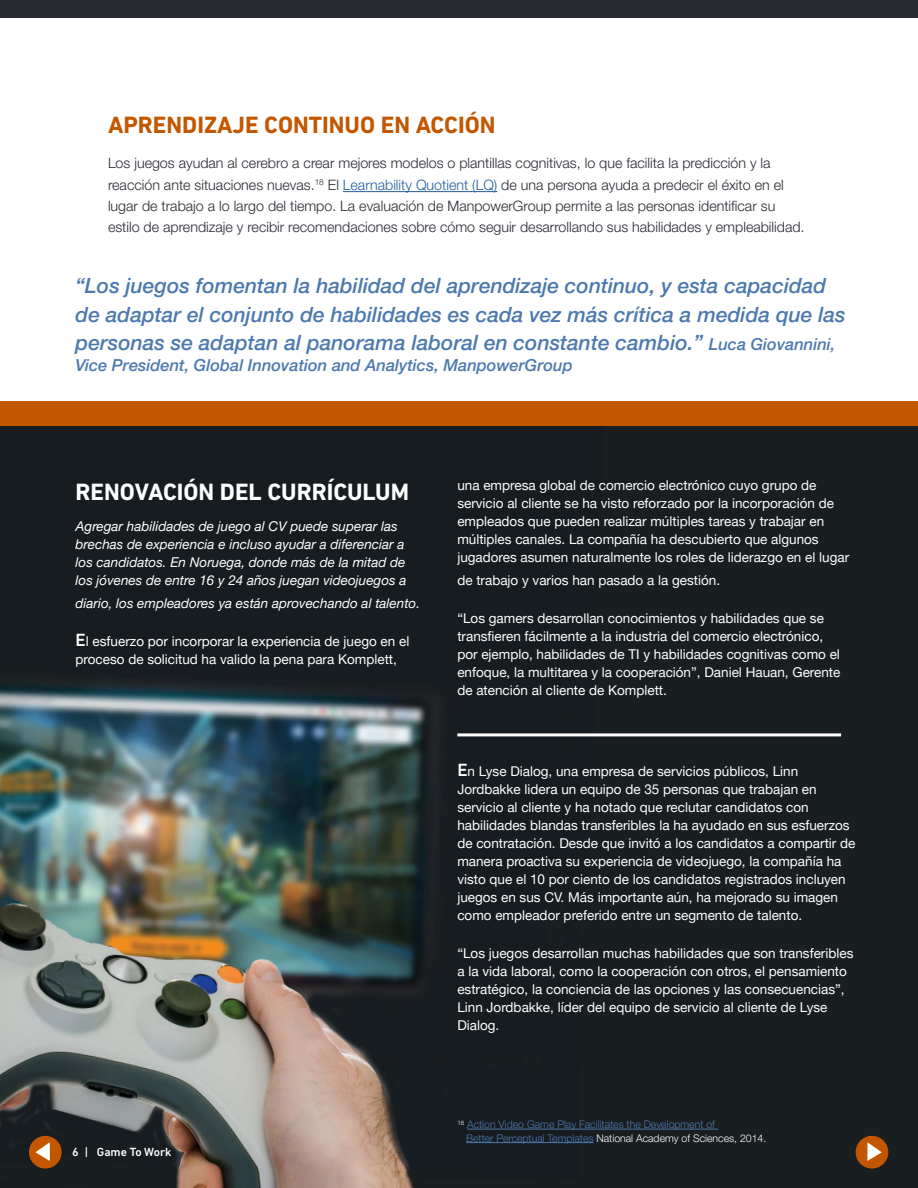
<style>
.page{position:relative;width:918px;height:1188px;background:#fff}
.page>*{position:absolute;margin:0;border:0;box-sizing:border-box;transform-origin:0 0}
.t1{font:700 24px "DIN Next W1 G";color:#c25700}
.t2{font:700 24px "DIN Next W1 G";color:#fff}
.t3{font:italic 500 21px/28.5px "Helvetica Neue LT Pro";color:#4c79af}
.t4{font:italic 500 16.5px "Helvetica Neue LT Pro";color:#4c79af}
.t5{font:300 14.25px/22.5px "Helvetica Neue LT Pro";color:#282a32}
.t6{font:13.5px/18px "Helvetica Neue LT Pro";color:#fff}
.t7{font:italic 13.5px/18px "Helvetica Neue LT Pro";color:#fff}
.t8{font:500 12px "DIN Next W1 G";color:#fff}
.t9{font:300 10.5px/13.5px "Helvetica Neue LT Pro";color:#4c79af}
.s1{color:#215e9e}
.s2{font-size:16.5px}
.s3{font-family:"DIN Next W1 G";font-weight:500;font-size:18px}
.s4{color:#fff}
</style>
<div class="page">
<div style="left:0;top:402px;width:918px;height:574px;background:#c25700"></div>
<div style="left:0;top:426px;width:918px;height:762px;background:#191e21"></div>
<img style="left:0;top:684px;width:604px;height:504px">
<div style="left:0;top:0;width:918px;height:17px;background:#282a32"></div>
<hr style="left:343px;top:191px;width:154px;height:1px;background:#215e9e">
<div style="left:856px;top:1136px;width:32px;height:33px;background:#c25700;border-radius:50%"></div>
<svg style="left:867px;top:1142px;width:15px;height:19px"></svg>
<div style="left:29px;top:1136px;width:33px;height:33px;background:#c25700;border-radius:50%"></div>
<svg style="left:35px;top:1142px;width:15px;height:19px"></svg>
<hr style="left:457px;top:733px;width:384px;height:3px;background:#fff">
<hr style="left:467px;top:1129px;width:251px;height:1px;background:#4c79af">
<hr style="left:466px;top:1142px;width:128px;height:1px;background:#4c79af">
<h1 class="t1" style="left:108px;top:111px;width:389px">APRENDIZAJE CONTINUO EN ACCIÓN</h1>
<p class="t5" style="left:108px;top:151px;width:677px">Los juegos ayudan al cerebro a crear mejores modelos o plantillas cognitivas, lo que facilita la predicción y la reacción ante situaciones nuevas.<sup>18</sup> El <span class="s1">Learnability Quotient (LQ)</span> de una persona ayuda a predecir el éxito en el</p>
<p class="t5" style="left:108px;top:195px;width:698px;line-height:21px">lugar de trabajo a lo largo del tiempo. La evaluación de ManpowerGroup permite a las personas identificar su estilo de aprendizaje y recibir recomendaciones sobre cómo seguir desarrollando sus habilidades y empleabilidad.</p>
<h2 class="t3" style="left:76px;top:271px;width:772px">“Los juegos fomentan la habilidad del aprendizaje continuo, y esta capacidad de adaptar el conjunto de habilidades es cada vez más crítica a medida que las personas se adaptan al panorama laboral en constante cambio.” <span class="s2">Luca Giovannini,</span></h2>
<p class="t4" style="left:76px;top:355px;width:499px">Vice President, Global Innovation and Analytics, ManpowerGroup</p>
<h1 class="t2" style="left:76px;top:478px;width:335px">RENOVACIÓN DEL CURRÍCULUM</h1>
<p class="t7" style="left:76px;top:517px;width:332px">Agregar habilidades de juego al CV puede superar las brechas de experiencia e incluso ayudar a diferenciar a los candidatos. En Noruega, donde más de la mitad de los jóvenes de entre 16 y 24 años juegan videojuegos a</p>
<p class="t7" style="left:76px;top:594px;width:346px">diario, los empleadores ya están aprovechando al talento.</p>
<p class="t6" style="left:76px;top:632px;width:335px"><span class="s3">E</span>l esfuerzo por incorporar la experiencia de juego en el proceso de solicitud ha valido la pena para Komplett,</p>
<p class="t8" style="left:72px;top:1145px;width:101px">6 | Game To Work</p>
<p class="t6" style="left:457px;top:476px;width:393px">una empresa global de comercio electrónico cuyo grupo de servicio al cliente se ha visto reforzado por la incorporación de empleados que pueden realizar múltiples tareas y trabajar en múltiples canales. La compañía ha descubierto que algunos jugadores asumen naturalmente los roles de liderazgo en el lugar</p>
<p class="t6" style="left:457px;top:570px;width:264px">de trabajo y varios han pasado a la gestión.</p>
<p class="t6" style="left:457px;top:609px;width:385px">“Los gamers desarrollan conocimientos y habilidades que se transfieren fácilmente a la industria del comercio electrónico, por ejemplo, habilidades de TI y habilidades cognitivas como el enfoque, la multitarea y la cooperación”, Daniel Hauan, Gerente de atención al cliente de Komplett.</p>
<p class="t6" style="left:457px;top:762px;width:400px"><span class="s3">E</span>n Lyse Dialog, una empresa de servicios públicos, Linn Jordbakke lidera un equipo de 35 personas que trabajan en servicio al cliente y ha notado que reclutar candidatos con habilidades blandas transferibles la ha ayudado en sus esfuerzos de contratación. Desde que invitó a los candidatos a compartir de manera proactiva su experiencia de videojuego, la compañía ha visto que el 10 por ciento de los candidatos registrados incluyen juegos en sus CV. Más importante aún, ha mejorado su imagen como empleador preferido entre un segmento de talento.</p>
<p class="t6" style="left:457px;top:944px;width:398px">“Los juegos desarrollan muchas habilidades que son transferibles a la vida laboral, como la cooperación con otros, el pensamiento estratégico, la conciencia de las opciones y las consecuencias”, Linn Jordbakke, líder del equipo de servicio al cliente de Lyse Dialog.</p>
<p class="t9" style="left:466px;top:1117px;width:302px;text-indent:-9px"><sup>18</sup> Action Video Game Play Facilitates the Development of<br>Better Perceptual Templates <span class="s4">National Academy of Sciences, 2014.</span></p>
</div>
